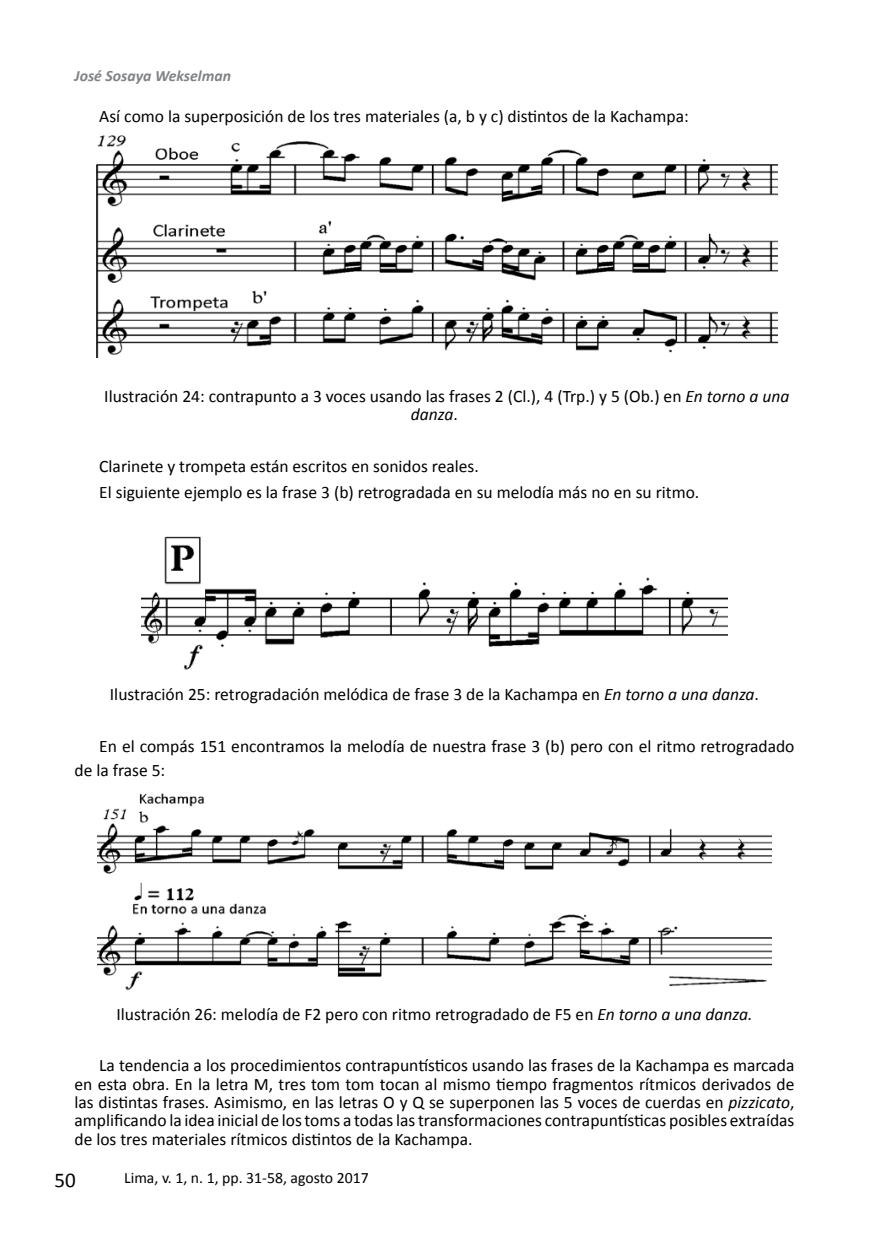
<style>
.page{position:relative;width:869px;height:1241px;background:#fff}
.page>*{position:absolute;margin:0;border:0;box-sizing:border-box;transform-origin:0 0}
.t1{font:21px "Calibri";color:#000}
.t2{font:17.5px/18.4px "Calibri";color:#000}
.t3{font:15.75px "Calibri";color:#000}
.t4{font:italic 700 15.75px "Calibri";color:#808285}
.s1{font-style:italic}
</style>
<div class="page">
<img style="left:96px;top:135px;width:681px;height:223px">
<img style="left:141px;top:536px;width:586px;height:134px">
<img style="left:98px;top:793px;width:672px;height:198px">
<p class="t4" style="left:74px;top:65px;width:158px">José Sosaya Wekselman</p>
<p class="t2" style="left:99px;top:107px;width:590px">Así como la superposición de los tres materiales (a, b y c) distintos de la Kachampa:</p>
<p class="t2" style="left:411px;top:386px;width:380px;text-indent:-306px">Ilustración 24: contrapunto a 3 voces usando las frases 2 (Cl.), 4 (Trp.) y 5 (Ob.) en <span class="s1">En torno a una danza</span>.</p>
<p class="t2" style="left:99px;top:452px;width:601px;line-height:25.9px">Clarinete y trompeta están escritos en sonidos reales.<br>El siguiente ejemplo es la frase 3 (b) retrogradada en su melodía más no en su ritmo.</p>
<p class="t2" style="left:110px;top:684px;width:650px">Ilustración 25: retrogradación melódica de frase 3 de la Kachampa en <span class="s1">En torno a una danza</span>.</p>
<p class="t2" style="left:74px;top:733px;width:721px;line-height:24.2px;text-indent:25px">En el compás 151 encontramos la melodía de nuestra frase 3 (b) pero con el ritmo retrogradado de la frase 5:</p>
<p class="t2" style="left:116px;top:1003px;width:637px">Ilustración 26: melodía de F2 pero con ritmo retrogradado de F5 en <span class="s1">En torno a una danza.</span></p>
<p class="t2" style="left:74px;top:1055px;width:721px;text-align:justify;text-indent:25px">La tendencia a los procedimientos contrapuntísticos usando las frases de la Kachampa es marcada en esta obra. En la letra M, tres tom tom tocan al mismo tiempo fragmentos rítmicos derivados de las distintas frases. Asimismo, en las letras O y Q se superponen las 5 voces de cuerdas en <span class="s1">pizzicato</span>, amplificando la idea inicial de los toms a todas las transformaciones contrapuntísticas posibles extraídas de los tres materiales rítmicos distintos de la Kachampa.</p>
<p class="t1" style="left:55px;top:1164px;width:23px">50</p>
<p class="t3" style="left:124px;top:1166px;width:246px">Lima, v. 1, n. 1, pp. 31-58, agosto 2017</p>
</div>
